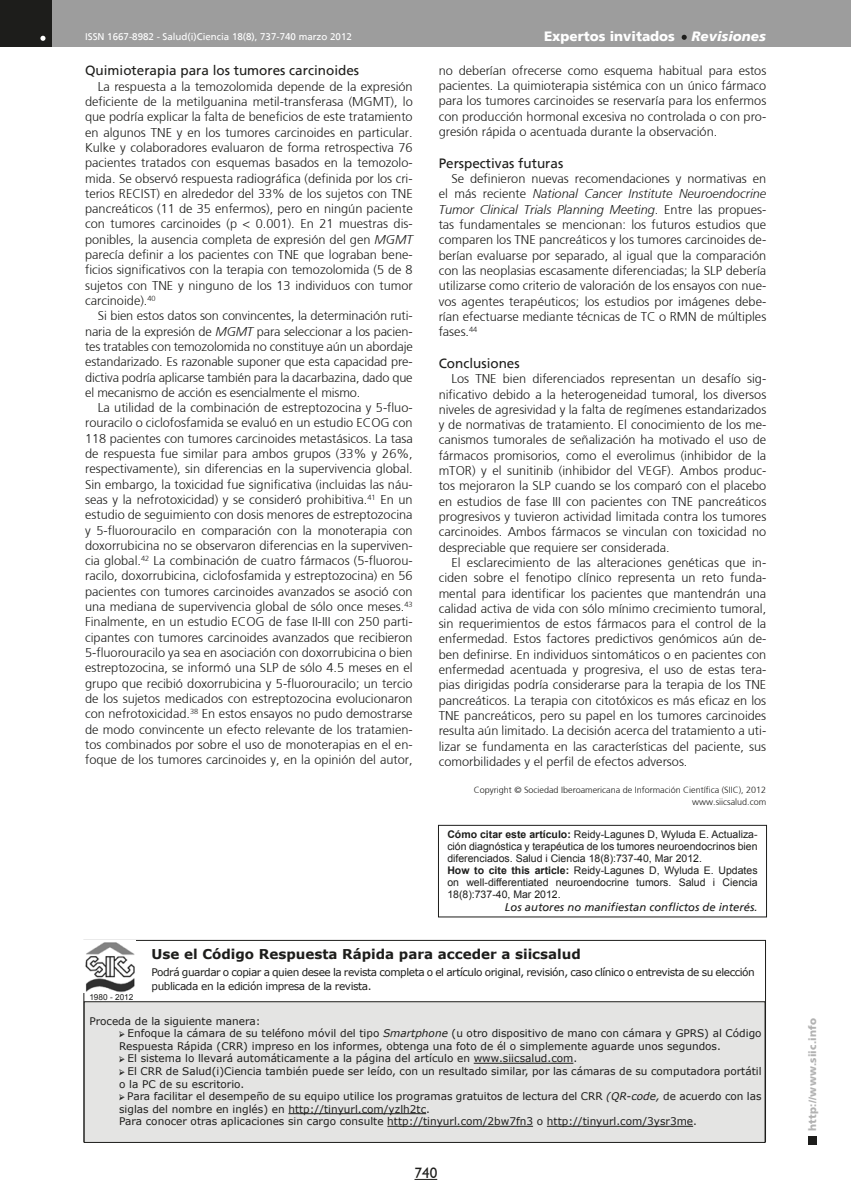
<style>
.page{position:relative;width:851px;height:1191px;background:#fff}
.page>*{position:absolute;margin:0;border:0;box-sizing:border-box;transform-origin:0 0}
.t1{font:15px "Humanist 521 BT";color:#1d1d1b}
.t2{font:13.5px "Frutiger";color:#1d1d1b}
.t3{font:700 13.5px "Verdana";color:#1d1d1b}
.t4{font:900 13.5px "Frutiger";color:#fff}
.t5{font:300 12.75px/15.3px "Frutiger";color:#1d1d1b;text-align:justify}
.t6{font:italic 11.25px "Frutiger";color:#1d1d1b}
.t7{font:10.5px/12.6px "Verdana";color:#1d1d1b}
.t8{font:10.5px/12px "Arial";color:#1d1d1b}
.t9{font:10.5px/14.4px "Verdana";letter-spacing:-.04em;color:#1d1d1b}
.t10{font:900 10.5px "Frutiger";letter-spacing:.015em;color:#b2b2b2}
.t11{font:9.75px "Frutiger";color:#fff}
.t12{font:300 9px/11.7px "Frutiger";color:#1d1d1b;text-align:right}
.t13{font:8.25px "Arial";color:#1d1d1b}
.s1{font-style:italic}
.s2{font-weight:700}
.s3{font-family:"Minion Pro"}
</style>
<div class="page">
<svg style="left:414px;top:1179px;width:23px;height:1px"></svg>
<div style="left:808px;top:1135px;width:8px;height:9px;background:#1d1d1b"></div>
<div style="left:0;top:0;width:850px;height:47px;background:#9d9d9d"></div>
<div style="left:0;top:0;width:51px;height:47px;background:#1d1d1b"></div>
<svg style="left:40px;top:36px;width:5px;height:5px"></svg>
<svg style="left:681px;top:35px;width:5px;height:5px"></svg>
<div style="left:438px;top:825px;width:328px;height:92px;border:1px solid #1d1d1b"></div>
<div style="left:84px;top:1001px;width:681px;height:141px;background:#e4e4e3"></div>
<div style="left:84px;top:1001px;width:681px;height:141px;border:1px solid #1d1d1b"></div>
<img style="left:85px;top:942px;width:50px;height:50px">
<hr style="left:473px;top:1063px;width:100px;height:1px;background:#1d1d1b">
<hr style="left:288px;top:1113px;width:138px;height:1px;background:#1d1d1b">
<hr style="left:387px;top:1126px;width:146px;height:1px;background:#1d1d1b">
<hr style="left:546px;top:1126px;width:147px;height:1px;background:#1d1d1b">
<p class="t11" style="left:85px;top:31px;width:268px">ISSN 1667-8982 - Salud(i)Ciencia 18(8), 737-740 marzo 2012</p>
<p class="t4" style="left:544px;top:28px;width:223px">Expertos invitados <span class="s1">Revisiones</span></p>
<p class="t2" style="left:85px;top:63px;width:275px">Quimioterapia para los tumores carcinoides</p>
<p class="t5" style="left:85px;top:79px;width:329px;text-indent:13px">La respuesta a la temozolomida depende de la expresión deficiente de la metilguanina metil-transferasa (MGMT), lo que podría explicar la falta de beneficios de este tratamiento en algunos TNE y en los tumores carcinoides en particular.<br>Kulke y colaboradores evaluaron de forma retrospectiva 76 pacientes tratados con esquemas basados en la temozolo&shy;mida. Se observó respuesta radiográfica (definida por los cri&shy;terios RECIST) en alrededor del 33% de los sujetos con TNE pancreáticos (11 de 35 enfermos), pero en ningún paciente con tumores carcinoides (p &lt; 0.001). En 21 muestras dis&shy;ponibles, la ausencia completa de expresión del gen <span class="s1">MGMT </span>parecía definir a los pacientes con TNE que lograban bene&shy;ficios significativos con la terapia con temozolomida (5 de 8 sujetos con TNE y ninguno de los 13 individuos con tumor carcinoide).<sup>40</sup></p>
<p class="t5" style="left:85px;top:308px;width:329px;text-indent:13px">Si bien estos datos son convincentes, la determinación ruti&shy;naria de la expresión de <span class="s1">MGMT</span> para seleccionar a los pacien&shy;tes tratables con temozolomida no constituye aún un abordaje estandarizado. Es razonable suponer que esta capacidad pre&shy;dictiva podría aplicarse también para la dacarbazina, dado que el mecanismo de acción es esencialmente el mismo.</p>
<p class="t5" style="left:85px;top:400px;width:329px;text-indent:13px">La utilidad de la combinación de estreptozocina y 5-fluo&shy;rouracilo o ciclofosfamida se evaluó en un estudio ECOG con 118 pacientes con tumores carcinoides metastásicos. La tasa de respuesta fue similar para ambos grupos (33% y 26%, respectivamente), sin diferencias en la supervivencia global.<br>Sin embargo, la toxicidad fue significativa (incluidas las náu&shy;seas y la nefrotoxicidad) y se consideró prohibitiva.<sup>41</sup> En un estudio de seguimiento con dosis menores de estreptozocina y 5-fluorouracilo en comparación con la monoterapia con doxorrubicina no se observaron diferencias en la superviven&shy;cia global.<sup>42</sup> La combinación de cuatro fármacos (5-fluorou&shy;racilo, doxorrubicina, ciclofosfamida y estreptozocina) en 56 pacientes con tumores carcinoides avanzados se asoció con una mediana de supervivencia global de sólo once meses.<sup>43<br></sup>Finalmente, en un estudio ECOG de fase II-III con 250 parti&shy;cipantes con tumores carcinoides avanzados que recibieron 5-fluorouracilo ya sea en asociación con doxorrubicina o bien estreptozocina, se informó una SLP de sólo 4.5 meses en el grupo que recibió doxorrubicina y 5-fluorouracilo; un tercio de los sujetos medicados con estreptozocina evolucionaron con nefrotoxicidad.<sup>38</sup> En estos ensayos no pudo demostrarse de modo convincente un efecto relevante de los tratamien&shy;tos combinados por sobre el uso de monoterapias en el en&shy;foque de los tumores carcinoides y, en la opinión del autor,</p>
<p class="t5" style="left:438px;top:63px;width:329px">no deberían ofrecerse como esquema habitual para estos pacientes. La quimioterapia sistémica con un único fármaco para los tumores carcinoides se reservaría para los enfermos con producción hormonal excesiva no controlada o con pro&shy;gresión rápida o acentuada durante la observación.</p>
<p class="t2" style="left:438px;top:155px;width:126px">Perspectivas futuras</p>
<p class="t5" style="left:438px;top:171px;width:329px;text-indent:13px">Se definieron nuevas recomendaciones y normativas en el más reciente <span class="s1">National Cancer Institute Neuroendocrine Tumor Clinical Trials Planning Meeting</span>. Entre las propues&shy;tas fundamentales se mencionan: los futuros estudios que comparen los TNE pancreáticos y los tumores carcinoides de&shy;berían evaluarse por separado, al igual que la comparación con las neoplasias escasamente diferenciadas; la SLP debería utilizarse como criterio de valoración de los ensayos con nue&shy;vos agentes terapéuticos; los estudios por imágenes debe&shy;rían efectuarse mediante técnicas de TC o RMN de múltiples fases.<sup>44</sup></p>
<p class="t2" style="left:438px;top:355px;width:82px">Conclusiones</p>
<p class="t5" style="left:438px;top:371px;width:329px;text-indent:13px">Los TNE bien diferenciados representan un desafío sig&shy;nificativo debido a la heterogeneidad tumoral, los diversos niveles de agresividad y la falta de regímenes estandarizados y de normativas de tratamiento. El conocimiento de los me&shy;canismos tumorales de señalización ha motivado el uso de fármacos promisorios, como el everolimus (inhibidor de la mTOR) y el sunitinib (inhibidor del VEGF). Ambos produc&shy;tos mejoraron la SLP cuando se los comparó con el placebo en estudios de fase III con pacientes con TNE pancreáticos progresivos y tuvieron actividad limitada contra los tumores carcinoides. Ambos fármacos se vinculan con toxicidad no despreciable que requiere ser considerada.</p>
<p class="t5" style="left:438px;top:555px;width:329px;text-indent:13px">El esclarecimiento de las alteraciones genéticas que in&shy;ciden sobre el fenotipo clínico representa un reto funda&shy;mental para identificar los pacientes que mantendrán una calidad activa de vida con sólo mínimo crecimiento tumoral, sin requerimientos de estos fármacos para el control de la enfermedad. Estos factores predictivos genómicos aún de&shy;ben definirse. En individuos sintomáticos o en pacientes con enfermedad acentuada y progresiva, el uso de estas tera&shy;pias dirigidas podría considerarse para la terapia de los TNE pancreáticos. La terapia con citotóxicos es más eficaz en los TNE pancreáticos, pero su papel en los tumores carcinoides resulta aún limitado. La decisión acerca del tratamiento a uti&shy;lizar se fundamenta en las características del paciente, sus comorbilidades y el perfil de efectos adversos.</p>
<p class="t12" style="left:474px;top:784px;width:294px">Copyright © Sociedad Iberoamericana de Información Científica (SIIC), 2012 www.siicsalud.com</p>
<p class="t8" style="left:447px;top:828px;width:312px"><span class="s2">Cómo citar este artículo:</span> Reidy-Lagunes D, Wyluda E. Actualiza&shy;ción diagnóstica y terapéutica de los tumores neuroendocrinos bien diferenciados. Salud i Ciencia 18(8):737-40, Mar 2012.<br><span class="s2">How to cite this article:</span> Reidy-Lagunes D, Wyluda E. Updates on well-differentiated neuroendocrine tumors. Salud i Ciencia 18(8):737-40, Mar 2012.</p>
<p class="t6" style="left:505px;top:900px;width:254px">Los autores no manifiestan conflictos de interés.</p>
<p class="t3" style="left:151px;top:944px;width:431px">Use el Código Respuesta Rápida para acceder a siicsalud</p>
<p class="t9" style="left:151px;top:964px;width:604px">Podrá guardar o copiar a quien desee la revista completa o el artículo original, revisión, caso clínico o entrevista de su elección publicada en la edición impresa de la revista.</p>
<p class="t7" style="left:89px;top:1014px;width:173px">Proceda de la siguiente manera:</p>
<p class="t7" style="left:119px;top:1027px;width:644px"><span class="s3">➢</span> Enfoque la cámara de su teléfono móvil del tipo <span class="s1">Smartphone</span> (u otro dispositivo de mano con cámara y GPRS) al Código<br>Respuesta Rápida (CRR) impreso en los informes, obtenga una foto de él o simplemente aguarde unos segundos.</p>
<p class="t7" style="left:119px;top:1052px;width:459px"><span class="s3">➢</span> El sistema lo llevará automáticamente a la página del artículo en www.siicsalud.com.</p>
<p class="t7" style="left:119px;top:1064px;width:644px"><span class="s3">➢</span> El CRR de Salud(i)Ciencia también puede ser leído, con un resultado similar, por las cámaras de su computadora portátil o la PC de su escritorio.</p>
<p class="t7" style="left:119px;top:1090px;width:644px"><span class="s3">➢</span> Para facilitar el desempeño de su equipo utilice los programas gratuitos de lectura del CRR <span class="s1">(QR-code,</span> de acuerdo con las siglas del nombre en inglés) en http://tinyurl.com/yzlh2tc.<br>Para conocer otras aplicaciones sin cargo consulte http://tinyurl.com/2bw7fn3 o http://tinyurl.com/3ysr3me.</p>
<p class="t13" style="left:89px;top:991px;width:46px">1980 - 2012</p>
<p class="t1" style="left:414px;top:1163px;width:24px">740</p>
<p class="t10" style="left:806px;top:1130px;width:114px;rotate:-90deg">http://www.siic.info</p>
</div>
